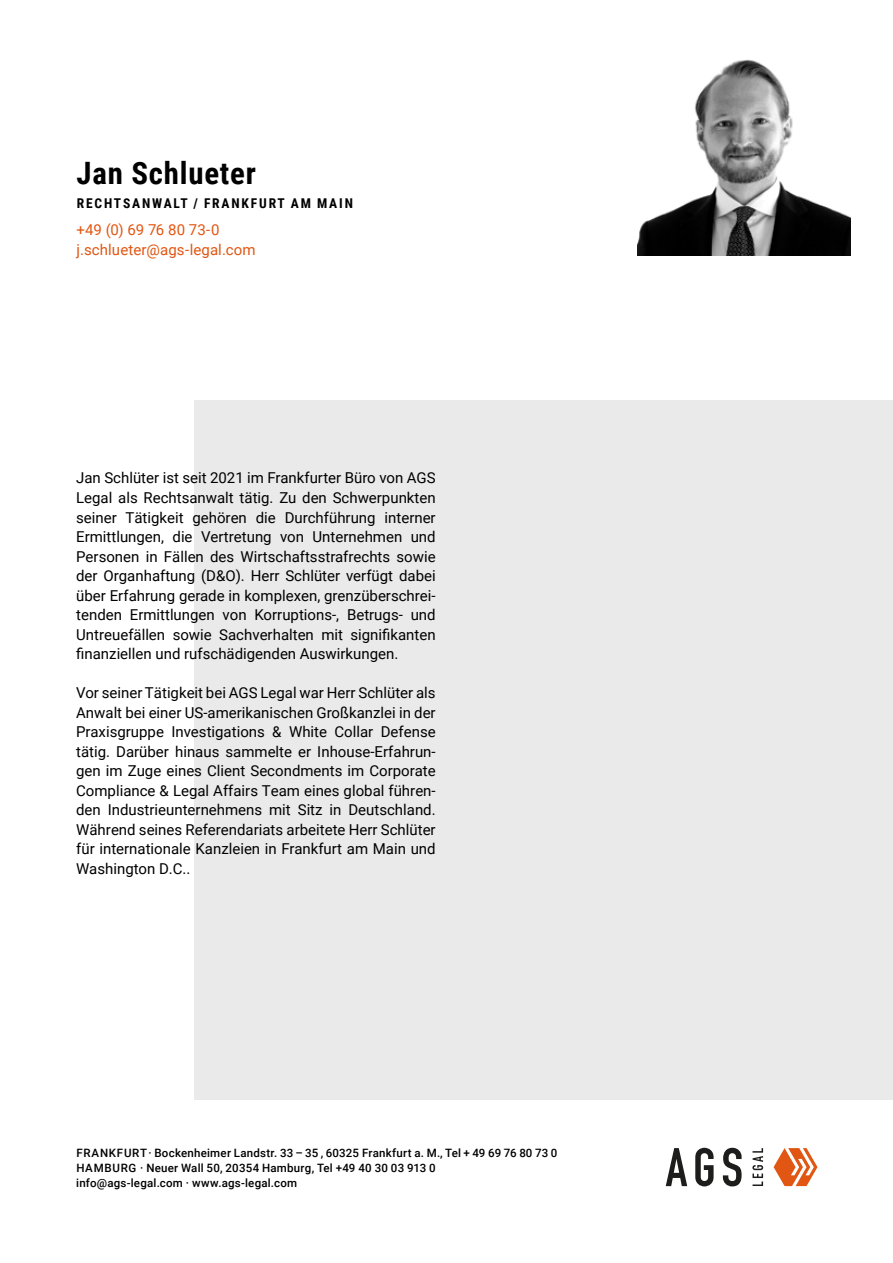
<style>
.page{position:relative;width:893px;height:1263px;background:#fff}
.page>*{position:absolute;margin:0;border:0;box-sizing:border-box;transform-origin:0 0}
.t1{font:700 30.9px "Roboto Condensed";letter-spacing:.025em;color:#000}
.t2{font:15px/19.5px "Roboto";color:#000;text-align:justify}
.t3{font:15px/19.5px "Roboto";letter-spacing:.005em;color:#e25511}
.t4{font:700 13.5px "Roboto Condensed";letter-spacing:.135em;color:#000}
.t5{font:500 11.55px/15px "Roboto";letter-spacing:.02em;color:#000}
</style>
<div class="page">
<svg style="left:666px;top:1148px;width:21px;height:38px"></svg>
<svg style="left:695px;top:1148px;width:19px;height:38px"></svg>
<svg style="left:723px;top:1148px;width:19px;height:38px"></svg>
<svg style="left:752px;top:1148px;width:11px;height:38px"></svg>
<svg style="left:774px;top:1148px;width:43px;height:38px"></svg>
<div style="left:195px;top:400px;width:698px;height:699px;background:#eaeaea"></div>
<img style="left:638px;top:59px;width:212px;height:196px">
<h1 class="t1" style="left:77px;top:152px;width:181px">Jan Schlueter</h1>
<p class="t4" style="left:77px;top:194px;width:278px">RECHTSANWALT / FRANKFURT AM MAIN</p>
<p class="t3" style="left:77px;top:220px;width:181px">+49 (0) 69 76 80 73-0 j.schlueter@ags-legal.com</p>
<p class="t2" style="left:76px;top:468px;width:361px">Jan Schlüter ist seit 2021 im Frankfurter Büro von AGS Legal als Rechtsanwalt tätig. Zu den Schwerpunkten seiner Tätigkeit gehören die Durchführung interner Ermittlungen, die Vertretung von Unternehmen und Personen in Fällen des Wirtschaftsstrafrechts sowie der Organhaftung (D&amp;O). Herr Schlüter verfügt dabei über Erfahrung gerade in komplexen, grenzüberschrei&shy;tenden Ermittlungen von Korruptions-, Betrugs- und Untreuefällen sowie Sachverhalten mit signifikanten finanziellen und rufschädigenden Auswirkungen.</p>
<p class="t2" style="left:76px;top:682px;width:361px">Vor seiner Tätigkeit bei AGS Legal war Herr Schlüter als Anwalt bei einer US-amerikanischen Großkanzlei in der Praxisgruppe Investigations &amp; White Collar Defense tätig. Darüber hinaus sammelte er Inhouse-Erfahrun&shy;gen im Zuge eines Client Secondments im Corporate Compliance &amp; Legal Affairs Team eines global führen&shy;den Industrieunternehmens mit Sitz in Deutschland.<br>Während seines Referendariats arbeitete Herr Schlüter für internationale Kanzleien in Frankfurt am Main und Washington D.C..</p>
<p class="t5" style="left:76px;top:1145px;width:483px">FRANKFURT · Bockenheimer Landstr. 33 – 35 , 60325 Frankfurt a. M., Tel + 49 69 76 80 73 0<br>HAMBURG · Neuer Wall 50, 20354 Hamburg, Tel +49 40 30 03 913 0<br>info@ags-legal.com · www.ags-legal.com</p>
</div>
